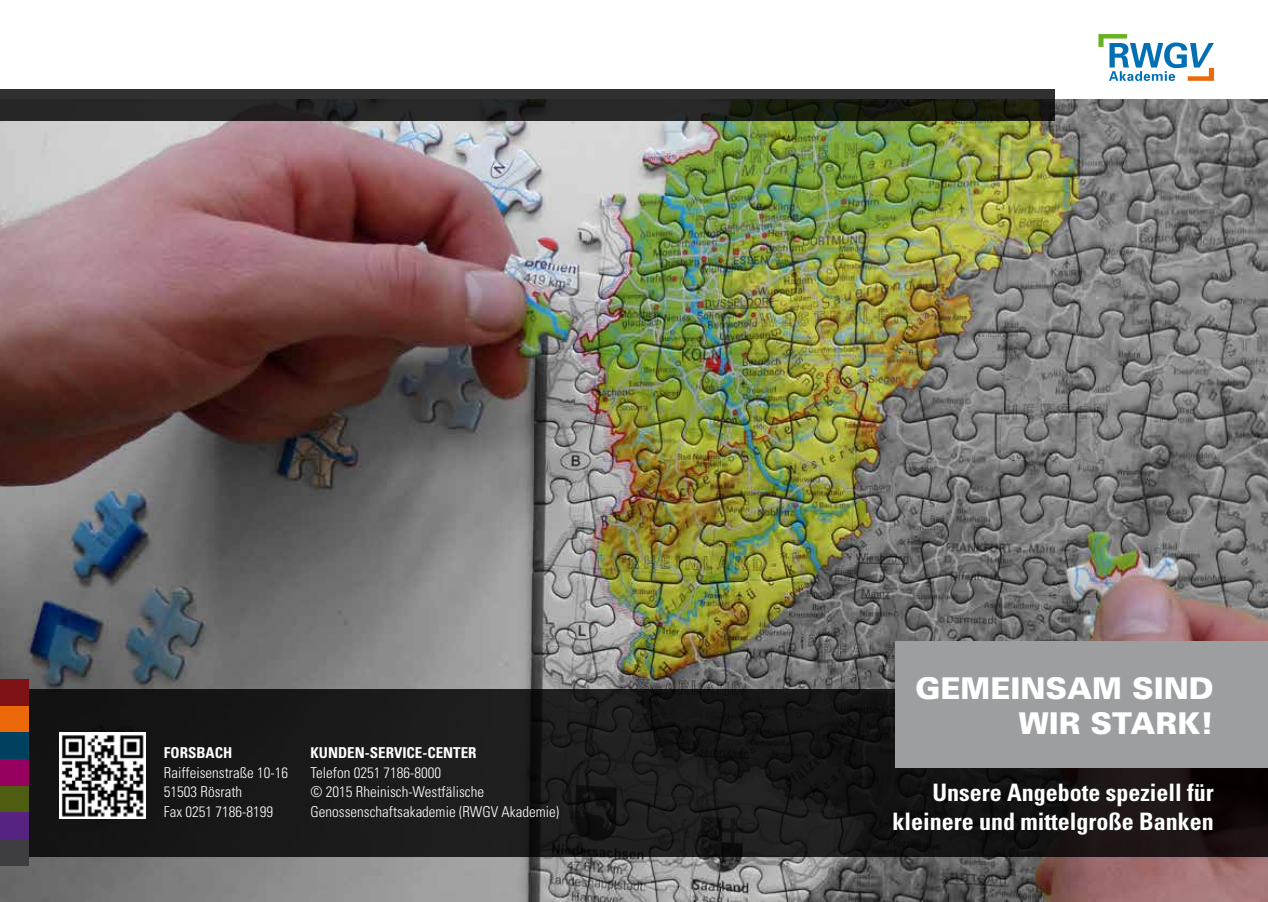
<style>
.page{position:relative;width:1268px;height:902px;background:#fff}
.page>*{position:absolute;margin:0;border:0;box-sizing:border-box;transform-origin:0 0}
.t1{font:900 30px/34.5px "Univers";color:#fff;text-align:right}
.t2{font:700 condensed 24px/28.5px "Univers";color:#fff;text-align:right}
.t3{font:300 condensed 15px/19.5px "Univers";color:#fff}
.t4{font:700 condensed 15px "Univers";color:#fff}
</style>
<div class="page">
<img style="left:0;top:100px;width:1267px;height:801px">
<svg style="left:29px;top:689px;width:1238px;height:167px;background:#181717"></svg>
<svg style="left:0;top:89px;width:1054px;height:31px;background:#252623"></svg>
<svg style="left:1098px;top:34px;width:115px;height:47px"></svg>
<div style="left:895px;top:641px;width:372px;height:126px;background:#9c9e9f"></div>
<div style="left:0;top:706px;width:29px;height:26px;background:#eb690b"></div>
<div style="left:0;top:732px;width:29px;height:27px;background:#00415f"></div>
<div style="left:0;top:759px;width:29px;height:26px;background:#98005f"></div>
<div style="left:0;top:785px;width:29px;height:27px;background:#4e5d12"></div>
<div style="left:0;top:679px;width:29px;height:27px;background:#7d1114"></div>
<div style="left:0;top:812px;width:29px;height:26px;background:#572381"></div>
<div style="left:0;top:838px;width:29px;height:27px;background:#3e3d40"></div>
<img style="left:60px;top:732px;width:86px;height:86px">
<p class="t4" style="left:164px;top:743px;width:34px">Forsbac</p>
<p class="t4" style="left:223px;top:743px;width:11px">h</p>
<p class="t3" style="left:164px;top:762px;width:126px">Raiffeisenstraße 10-16<br>51503 Rösrath<br>Fax 0251 7186-8199</p>
<p class="t4" style="left:310px;top:743px;width:167px">Kunden-service-center</p>
<p class="t3" style="left:310px;top:762px;width:250px">Telefon 0251 7186-8000<br>© 2015 Rheinisch-Westfälische<br>Genossenschaftsakademie (RWGV Akademie)</p>
<h1 class="t1" style="left:915px;top:670px;width:300px">GEMEINSAM SIND<br>WIR STARK!</h1>
<h2 class="t2" style="left:892px;top:778px;width:323px">Unsere Angebote speziell für kleinere und mittelgroße Banken</h2>
</div>
